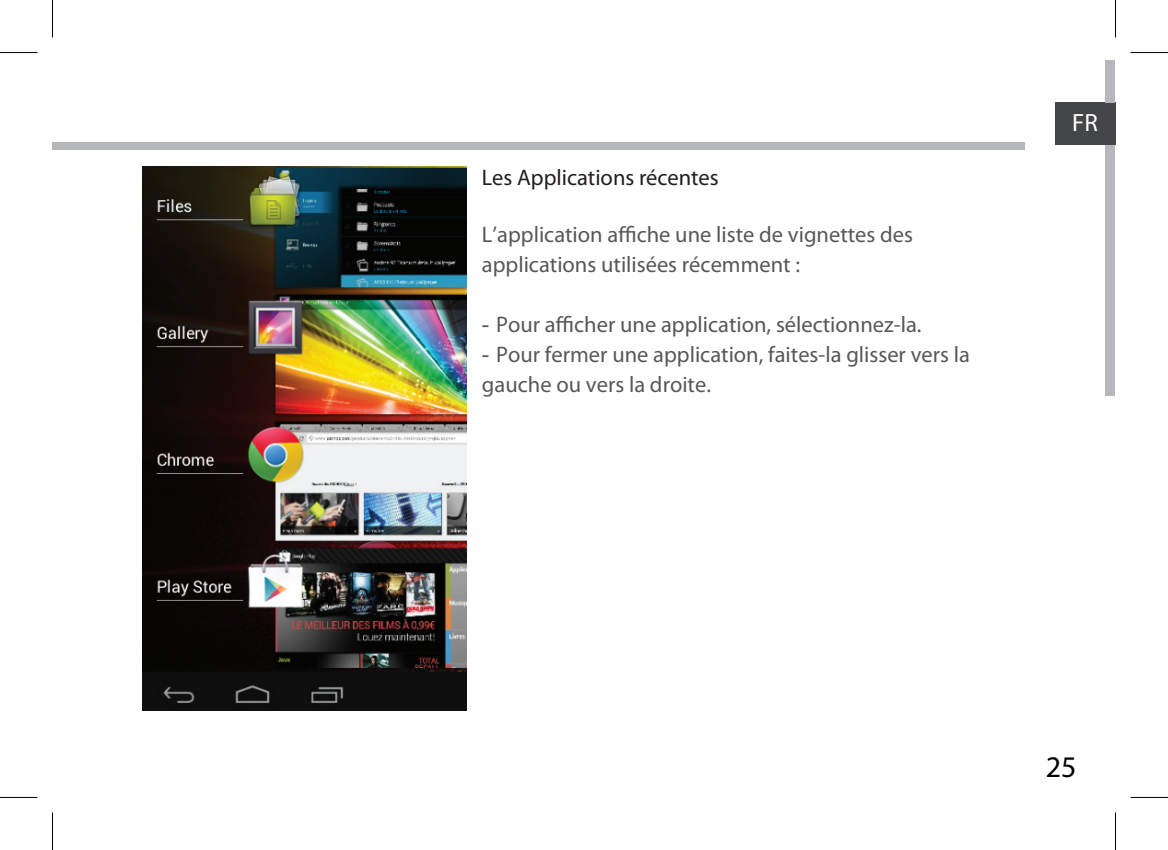
<style>
.page{position:relative;width:1168px;height:850px;background:#fff}
.page>*{position:absolute;margin:0;border:0;box-sizing:border-box;transform-origin:0 0}
.t1{font:30px "Myriad Pro";color:#000}
.t2{font:25px "Myriad Pro";color:#fff}
.t3{font:22.5px/30px "Myriad Pro";color:#57585a}
.t4{font:22.5px "Myriad Pro";color:#231f20}
.s1{font-family:"Arial"}
</style>
<div class="page">
<img style="left:142px;top:166px;width:324px;height:544px">
<div style="left:52px;top:142px;width:973px;height:8px;background:#b6b7bb"></div>
<div style="left:1055px;top:102px;width:60px;height:43px;background:#454647"></div>
<div style="left:1105px;top:60px;width:10px;height:42px;background:#b6b7bb"></div>
<div style="left:1105px;top:145px;width:10px;height:43px;background:#b6b7bb"></div>
<div style="left:1105px;top:188px;width:10px;height:43px;background:#b6b7bb"></div>
<div style="left:1105px;top:231px;width:10px;height:42px;background:#b6b7bb"></div>
<div style="left:1105px;top:273px;width:10px;height:43px;background:#b6b7bb"></div>
<div style="left:1105px;top:311px;width:10px;height:42px;background:#b6b7bb"></div>
<div style="left:1105px;top:353px;width:10px;height:43px;background:#b6b7bb"></div>
<hr style="left:0;top:52px;width:38px;height:1px;background:#000">
<hr style="left:1130px;top:52px;width:38px;height:1px;background:#000">
<hr style="left:0;top:796px;width:38px;height:1px;background:#000">
<hr style="left:1130px;top:796px;width:38px;height:1px;background:#000">
<hr style="left:52px;top:0;width:1px;height:38px;background:#000">
<hr style="left:52px;top:812px;width:1px;height:37px;background:#000">
<hr style="left:1115px;top:0;width:1px;height:38px;background:#000">
<hr style="left:1115px;top:812px;width:1px;height:37px;background:#000">
<p class="t4" style="left:482px;top:163px;width:238px">Les Applications récentes</p>
<p class="t3" style="left:482px;top:218px;width:433px">L’application affiche une liste de vignettes des applications utilisées récemment :</p>
<p class="t3" style="left:482px;top:308px;width:441px"><span class="s1">-</span> Pour afficher une application, sélectionnez-la.</p>
<p class="t3" style="left:482px;top:338px;width:490px"><span class="s1">-</span> Pour fermer une application, faites-la glisser vers la gauche ou vers la droite.</p>
<p class="t2" style="left:1072px;top:107px;width:27px">FR</p>
<h1 class="t1" style="left:1046px;top:747px;width:32px">25</h1>
</div>
